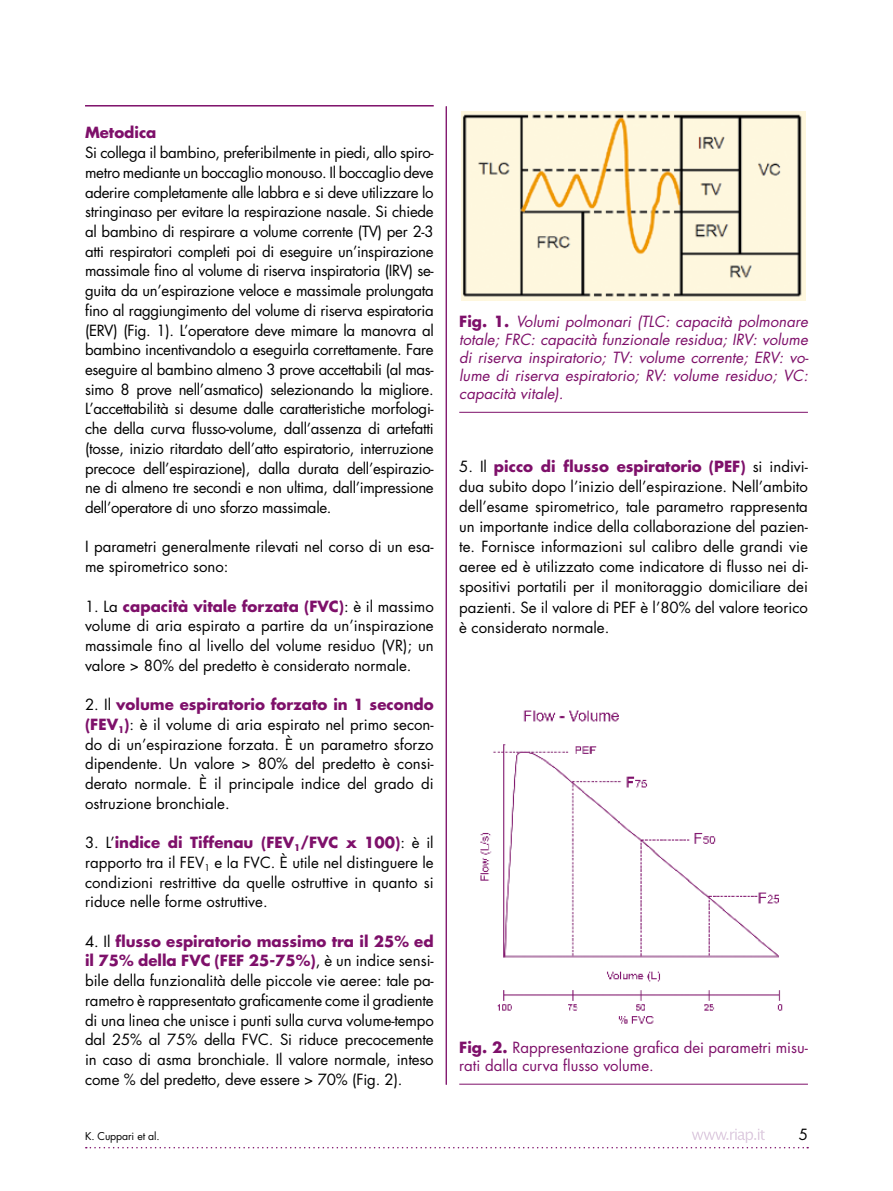
<style>
.page{position:relative;width:893px;height:1191px;background:#fff}
.page>*{position:absolute;margin:0;border:0;box-sizing:border-box;transform-origin:0 0}
.t1{font:15px/19.6px "Futura Std";color:#000;text-align:justify}
.t2{font:italic 15px/18px "Futura Std";color:#7e106a;text-align:justify}
.t3{font:15px/18px "Futura Std";color:#7e106a}
.t4{font:700 15px "Futura Std";color:#7e106a}
.t5{font:10.5px "Futura Std";letter-spacing:-.01em;color:#000}
.s1{font-weight:700;color:#7e106a}
.s2{font-weight:700;font-style:normal}
.s3{font-weight:700}
</style>
<div class="page">
<svg style="left:86px;top:1128px;width:722px;height:20px"></svg>
<hr style="left:446px;top:106px;width:1px;height:978px;background:#7e106a">
<hr style="left:85px;top:105px;width:349px;height:1px;background:#7e106a">
<img style="left:461px;top:112px;width:345px;height:189px">
<hr style="left:459px;top:412px;width:349px;height:1px;background:#7e106a">
<img style="left:480px;top:710px;width:303px;height:314px">
<hr style="left:459px;top:1083px;width:349px;height:1px;background:#7e106a">
<p class="t4" style="left:85px;top:123px;width:73px">Metodica</p>
<p class="t1" style="left:85px;top:143px;width:350px">Si collega il bambino, preferibilmente in piedi, allo spiro&shy;metro mediante un boccaglio monouso. Il boccaglio deve aderire completamente alle labbra e si deve utilizzare lo stringinaso per evitare la respirazione nasale. Si chiede al bambino di respirare a volume corrente (TV) per 2-3 atti respiratori completi poi di eseguire un’inspirazione massimale fino al volume di riserva inspiratoria (IRV) se&shy;guita da un’espirazione veloce e massimale prolungata fino al raggiungimento del volume di riserva espiratoria (ERV) (Fig. 1). L’operatore deve mimare la manovra al bambino incentivandolo a eseguirla correttamente. Fare eseguire al bambino almeno 3 prove accettabili (al mas&shy;simo 8 prove nell’asmatico) selezionando la migliore.<br>L’accettabilità si desume dalle caratteristiche morfologi&shy;che della curva flusso-volume, dall’assenza di artefatti (tosse, inizio ritardato dell’atto espiratorio, interruzione precoce dell’espirazione), dalla durata dell’espirazio&shy;ne di almeno tre secondi e non ultima, dall’impressione dell’operatore di uno sforzo massimale.</p>
<p class="t1" style="left:85px;top:537px;width:350px">I parametri generalmente rilevati nel corso di un esa&shy;me spirometrico sono:</p>
<p class="t1" style="left:85px;top:596px;width:350px">1. La <span class="s1">capacità vitale forzata (FVC)</span>: è il massimo volume di aria espirato a partire da un’inspirazione massimale fino al livello del volume residuo (VR); un valore &gt; 80% del predetto è considerato normale.</p>
<p class="t1" style="left:85px;top:695px;width:350px">2. Il <span class="s1">volume espiratorio forzato in 1 secondo (FEV</span><sub>1</sub><span class="s1">)</span>: è il volume di aria espirato nel primo secon&shy;do di un’espirazione forzata. È un parametro sforzo dipendente. Un valore &gt; 80% del predetto è consi&shy;derato normale. È il principale indice del grado di ostruzione bronchiale.</p>
<p class="t1" style="left:85px;top:833px;width:350px">3. L’<span class="s1">indice di Tiffenau (FEV</span><sub>1</sub><span class="s1">/FVC x 100)</span>: è il rapporto tra il FEV<sub>1</sub> e la FVC. È utile nel distinguere le condizioni restrittive da quelle ostruttive in quanto si riduce nelle forme ostruttive.</p>
<p class="t1" style="left:85px;top:931px;width:350px">4. Il <span class="s1">flusso espiratorio massimo tra il 25% ed il 75% della FVC (FEF 25-75%)</span>, è un indice sensi&shy;bile della funzionalità delle piccole vie aeree: tale pa&shy;rametro è rappresentato graficamente come il gradiente di una linea che unisce i punti sulla curva volume-tempo dal 25% al 75% della FVC. Si riduce precocemente in caso di asma bronchiale. Il valore normale, inteso come % del predetto, deve essere &gt; 70% (Fig. 2).</p>
<p class="t2" style="left:459px;top:313px;width:351px"><span class="s2">Fig. 1.</span> Volumi polmonari (TLC: capacità polmonare totale; FRC: capacità funzionale residua; IRV: volume di riserva inspiratorio; TV: volume corrente; ERV: vo&shy;lume di riserva espiratorio; RV: volume residuo; VC: capacità vitale).</p>
<p class="t1" style="left:459px;top:456px;width:350px;line-height:20.1px">5. Il <span class="s1">picco di flusso espiratorio (PEF)</span> si indivi&shy;dua subito dopo l’inizio dell’espirazione. Nell’ambito dell’esame spirometrico, tale parametro rappresenta un importante indice della collaborazione del pazien&shy;te. Fornisce informazioni sul calibro delle grandi vie aeree ed è utilizzato come indicatore di flusso nei di&shy;spositivi portatili per il monitoraggio domiciliare dei pazienti. Se il valore di PEF è l’80% del valore teorico è considerato normale.</p>
<p class="t3" style="left:459px;top:1038px;width:350px"><span class="s3">Fig. 2.</span> Rappresentazione grafica dei parametri misu&shy;rati dalla curva flusso volume.</p>
<p class="t5" style="left:85px;top:1129px;width:76px">K. Cuppari et al.</p>
<p class="t1" style="left:799px;top:1124px;width:11px">5</p>
</div>
